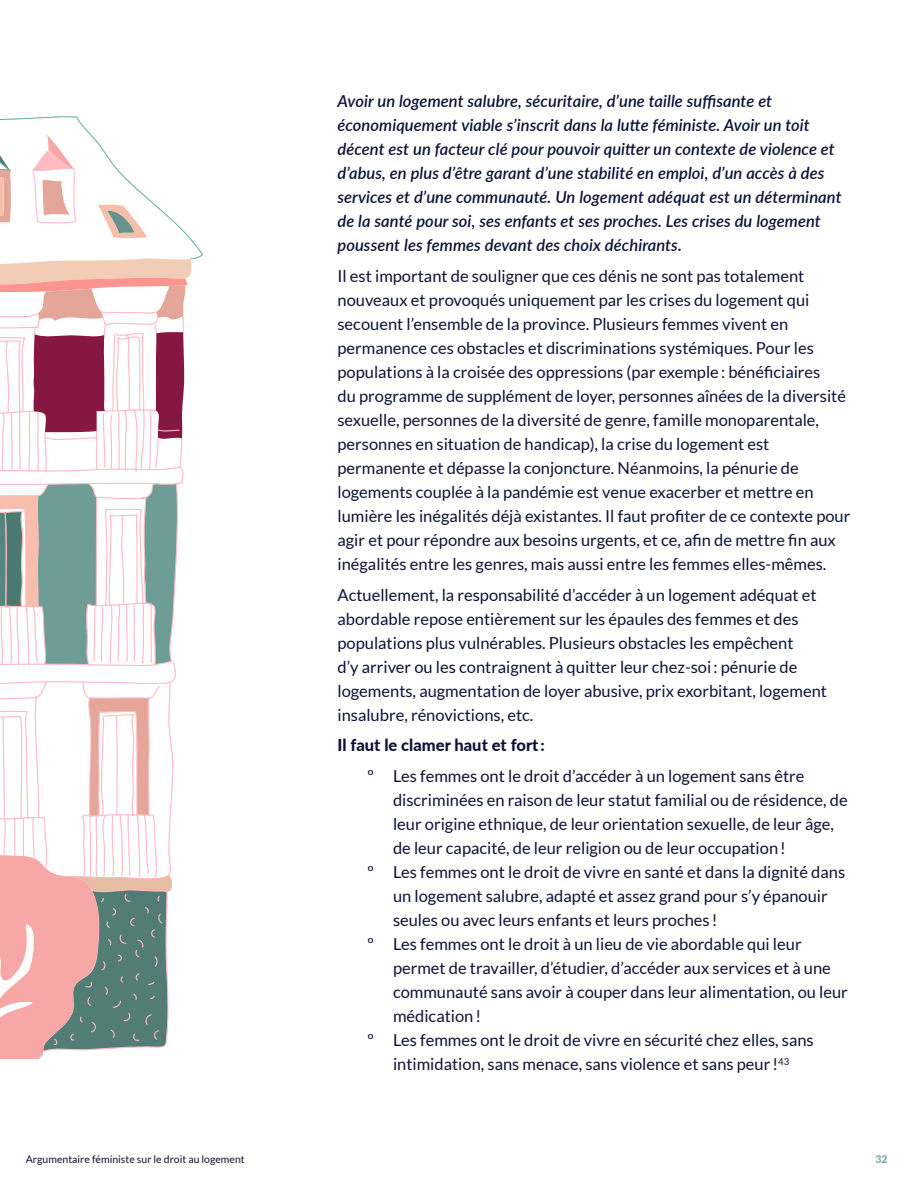
<style>
.page{position:relative;width:918px;height:1188px;background:#fff}
.page>*{position:absolute;margin:0;border:0;box-sizing:border-box;transform-origin:0 0}
.texte_courant{font:16.5px/24px "Lato";color:#0b1337}
.texte_courant-2{font:italic 600 16.5px/24px "Lato";letter-spacing:.005em;color:#0b1337}
.texte_courant-3{font:800 16.5px "Lato";color:#0b1337}
.t1{font:10.5px "Lato";color:#0b1337}
.t2{font:900 10.5px "Lato";color:#73b0ab}
</style>
<div class="page">
<svg style="left:0;top:116px;width:202px;height:944px"></svg>
<p class="texte_courant-2" style="left:338px;top:88px;width:506px">Avoir un logement salubre, sécuritaire, d’une taille suffisante et économiquement viable s’inscrit dans la lutte féministe. Avoir un toit décent est un facteur clé pour pouvoir quitter un contexte de violence et d’abus, en plus d’être garant d’une stabilité en emploi, d’un accès à des services et d’une communauté. Un logement adéquat est un déterminant de la santé pour soi, ses enfants et ses proches. Les crises du logement poussent les femmes devant des choix déchirants.</p>
<p class="texte_courant" style="left:338px;top:264px;width:514px">Il est important de souligner que ces dénis ne sont pas totalement nouveaux et provoqués uniquement par les crises du logement qui secouent l’ensemble de la province. Plusieurs femmes vivent en permanence ces obstacles et discriminations systémiques. Pour les populations à la croisée des oppressions (par exemple: bénéficiaires<br>du programme de supplément de loyer, personnes aînées de la diversité sexuelle, personnes de la diversité de genre, famille monoparentale, personnes en situation de handicap), la crise du logement est permanente et dépasse la conjoncture. Néanmoins, la pénurie de logements couplée à la pandémie est venue exacerber et mettre en lumière les inégalités déjà existantes. Il faut profiter de ce contexte pour agir et pour répondre aux besoins urgents, et ce, afin de mettre fin aux inégalités entre les genres, mais aussi entre les femmes elles-mêmes.</p>
<p class="texte_courant" style="left:338px;top:583px;width:491px">Actuellement, la responsabilité d’accéder à un logement adéquat et abordable repose entièrement sur les épaules des femmes et des populations plus vulnérables. Plusieurs obstacles les empêchent<br>d’y arriver ou les contraignent à quitter leur chez-soi: pénurie de logements, augmentation de loyer abusive, prix exorbitant, logement insalubre, rénovictions, etc.</p>
<p class="texte_courant-3" style="left:338px;top:733px;width:209px">Il faut le clamer haut et fort :</p>
<p class="texte_courant" style="left:393px;top:764px;width:456px;text-indent:-26px">º Les femmes ont le droit d’accéder à un logement sans être discriminées en raison de leur statut familial ou de résidence, de leur origine ethnique, de leur orientation sexuelle, de leur âge, de leur capacité, de leur religion ou de leur occupation!</p>
<p class="texte_courant" style="left:393px;top:860px;width:454px;text-indent:-26px">º Les femmes ont le droit de vivre en santé et dans la dignité dans un logement salubre, adapté et assez grand pour s’y épanouir seules ou avec leurs enfants et leurs proches !</p>
<p class="texte_courant" style="left:393px;top:932px;width:456px;text-indent:-26px">º Les femmes ont le droit à un lieu de vie abordable qui leur permet de travailler, d’étudier, d’accéder aux services et à une communauté sans avoir à couper dans leur alimentation, ou leur médication!</p>
<p class="texte_courant" style="left:368px;top:1028px;width:448px;text-align:center">º Les femmes ont le droit de vivre en sécurité chez elles, sans intimidation, sans menace, sans violence et sans peur !<sup>43</sup></p>
<p class="t1" style="left:26px;top:1153px;width:220px">Argumentaire féministe sur le droit au logement</p>
<p class="t2" style="left:876px;top:1153px;width:14px">32</p>
</div>
